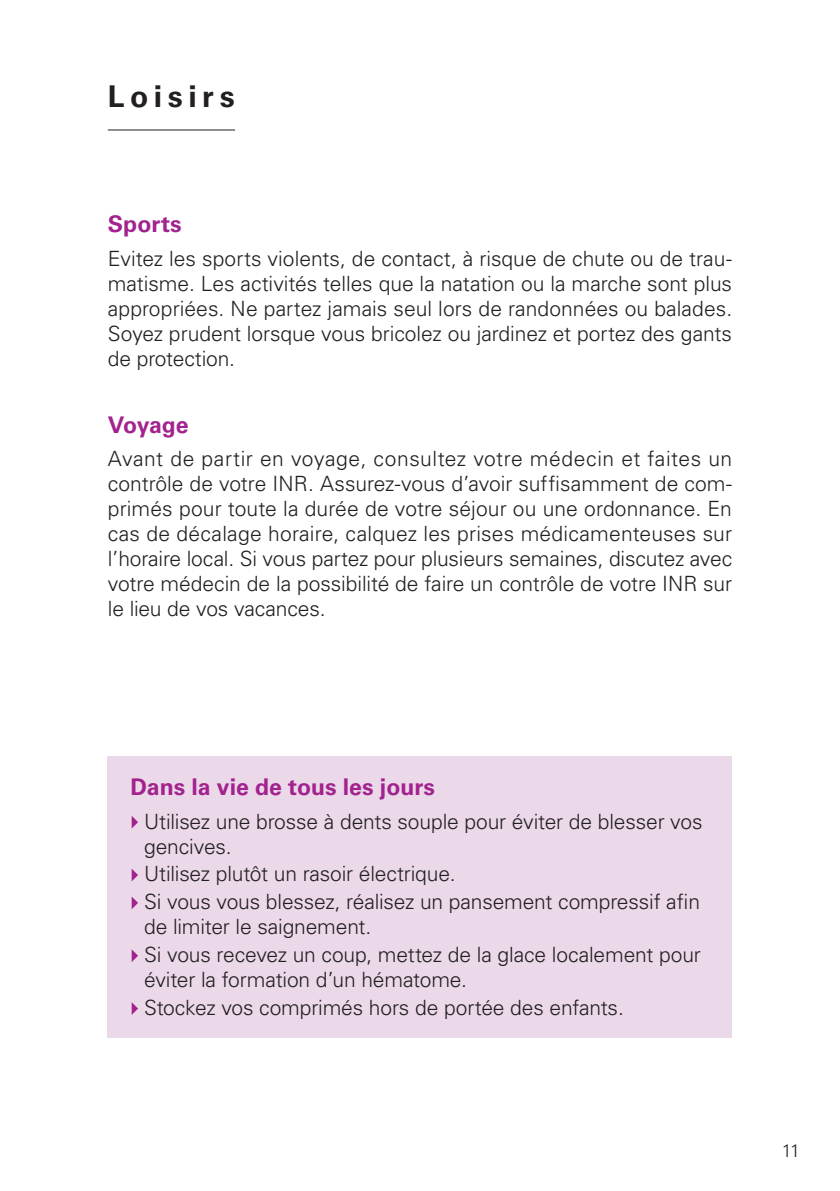
<style>
.page{position:relative;width:840px;height:1191px;background:#fff}
.page>*{position:absolute;margin:0;border:0;box-sizing:border-box;transform-origin:0 0}
.t1{font:700 30px "Univers LT Std";letter-spacing:.185em;color:#231f20}
.t2{font:700 23px "Univers LT Std";color:#a2238e}
.t3{font:300 21px/25px "Univers LT Std";letter-spacing:-.01em;color:#231f20}
.t4{font:300 18px "Univers LT Std";color:#231f20}
</style>
<div class="page">
<hr style="left:108px;top:129px;width:127px;height:1px;background:#231f20">
<div style="left:108px;top:755px;width:623px;height:282px;background:#ebd9ea"></div>
<svg style="left:132px;top:816px;width:6px;height:12px"></svg>
<svg style="left:132px;top:869px;width:6px;height:12px"></svg>
<svg style="left:132px;top:897px;width:6px;height:12px"></svg>
<svg style="left:132px;top:950px;width:6px;height:12px"></svg>
<svg style="left:132px;top:1002px;width:6px;height:13px"></svg>
<h1 class="t1" style="left:108px;top:79px;width:128px">Loisirs</h1>
<p class="t2" style="left:108px;top:211px;width:75px">Sports</p>
<p class="t3" style="left:108px;top:246px;width:625px;text-align:justify">Evitez les sports violents, de contact, à risque de chute ou de trau&shy;matisme. Les activités telles que la natation ou la marche sont plus appropriées. Ne partez jamais seul lors de randonnées ou balades.<br>Soyez prudent lorsque vous bricolez ou jardinez et portez des gants de protection.</p>
<p class="t2" style="left:108px;top:411px;width:82px">Voyage</p>
<p class="t3" style="left:108px;top:446px;width:625px;text-align:justify">Avant de partir en voyage, consultez votre médecin et faites un contrôle de votre INR. Assurez-vous d’avoir suffisamment de com&shy;primés pour toute la durée de votre séjour ou une ordonnance. En cas de décalage horaire, calquez les prises médicamenteuses sur l’horaire local. Si vous partez pour plusieurs semaines, discutez avec votre médecin de la possibilité de faire un contrôle de votre INR sur le lieu de vos vacances.</p>
<p class="t2" style="left:130px;top:773px;width:306px">Dans la vie de tous les jours</p>
<p class="t3" style="left:144px;top:808px;width:559px">Utilisez une brosse à dents souple pour éviter de blesser vos gencives.</p>
<p class="t3" style="left:144px;top:860px;width:557px;line-height:27.8px">Utilisez plutôt un rasoir électrique.<br>Si vous vous blessez, réalisez un pansement compressif afin</p>
<p class="t3" style="left:144px;top:913px;width:558px;line-height:27.8px">de limiter le saignement.<br>Si vous recevez un coup, mettez de la glace localement pour</p>
<p class="t3" style="left:144px;top:965px;width:481px;line-height:27.8px">éviter la formation d’un hématome.<br>Stockez vos comprimés hors de portée des enfants.</p>
<p class="t4" style="left:781px;top:1139px;width:20px">11</p>
</div>
